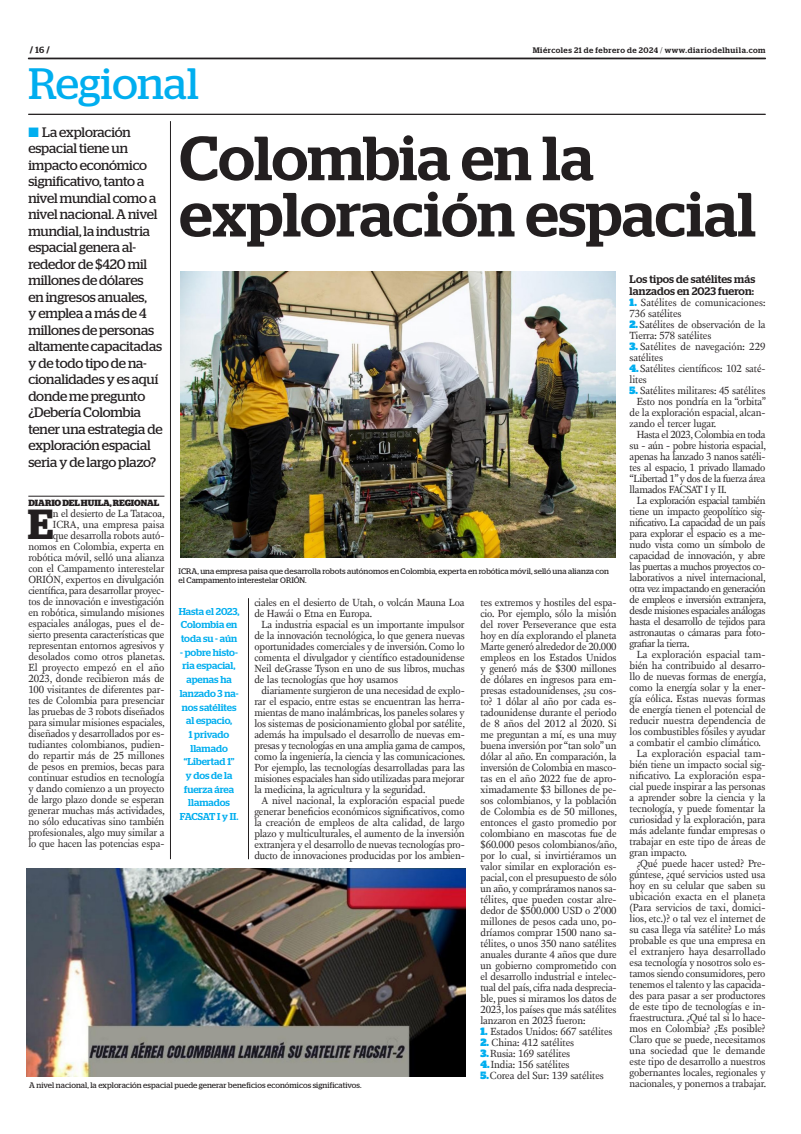
<style>
.page{position:relative;width:801px;height:1134px;background:#fff}
.page>*{position:absolute;margin:0;border:0;box-sizing:border-box;transform-origin:0 0}
.TITULO{font:500 62.3px/56.3px "Stag";letter-spacing:-.005em;color:#231f20}
.t1{font:43.9px "Stag";letter-spacing:-.005em;color:#00aeef}
.TEXTO_UNO{font:600 42px "Stag";color:#231f20}
.SUMARIO{font:13.7px/16.5px "Stag";letter-spacing:-.01em;color:#231f20}
.INTERTITULO{font:500 11px/12px "Stag";letter-spacing:.01em;color:#231f20}
.TEXTO{font:10.6px/11px "New Fournier BP";letter-spacing:-.01em;color:#231f20;text-align:justify}
.TEXTO_UNO-2{font:10.6px/11px "New Fournier BP";letter-spacing:-.01em;color:#231f20;text-align:right}
.DESTACADO_AZUL{font:500 10px/13.7px "Stag";color:#00aeef}
.CREDITO_1{font:700 9px "Stag";color:#231f20}
.PIE_DE_FOTO{font:8px/9px "Stag";letter-spacing:.01em;color:#231f20}
.t2{font:500 8px "Stag";letter-spacing:.06em;color:#231f20}
.s1{font-weight:500}
.s2{font-weight:300}
.s3{color:#00aeef}
.s4{font-family:"Stag";font-weight:900;color:#00aeef}
</style>
<div class="page">
<svg style="left:28px;top:58px;width:737px;height:1px"></svg>
<hr style="left:28px;top:114px;width:737px;height:1px;background:#231f20">
<hr style="left:28px;top:496px;width:136px;height:1px;background:#231f20">
<img style="left:180px;top:271px;width:435px;height:286px">
<img style="left:26px;top:868px;width:439px;height:208px">
<hr style="left:170px;top:121px;width:1px;height:738px;background:#231f20">
<hr style="left:248px;top:598px;width:1px;height:261px;background:#231f20">
<p class="CREDITO_1" style="left:30px;top:45px;width:21px">/ <span class="s1">16</span> /</p>
<p class="t2" style="left:533px;top:45px;width:234px">Miércoles 21 de febrero de 2024 <span class="s2">/</span> www.diariodelhuila.com</p>
<p class="t1" style="left:28px;top:58px;width:172px">Regional</p>
<p class="TITULO" style="left:179px;top:130px;width:578px">Colombia en la exploración espacial</p>
<p class="SUMARIO" style="left:28px;top:123px;width:136px"><span class="s3">■</span> La exploración espacial tiene un impacto económico significativo, tanto a nivel mundial como a nivel nacional. A nivel mundial, la industria espacial genera al&shy;rededor de $420 mil millones de dólares<br>en ingresos anuales,<br>y emplea a más de 4 millones de personas altamente capacitadas y de todo tipo de na&shy;cionalidades y es aquí donde me pregunto ¿Debería Colombia tener una estrategia de exploración espacial seria y de largo plazo?</p>
<p class="CREDITO_1" style="left:28px;top:498px;width:132px">DIARIO DEL HUILA, REGIONAL</p>
<p class="TEXTO_UNO" style="left:28px;top:500px;width:27px">E</p>
<p class="INTERTITULO" style="left:629px;top:273px;width:127px">Los tipos de satélites más lanzados en 2023 fueron:</p>
<p class="TEXTO" style="left:629px;top:297px;width:137px"><span class="s4">1.</span> Satélites de comunicaciones:<br>736 satélites</p>
<p class="TEXTO" style="left:629px;top:319px;width:137px"><span class="s4">2.</span> Satélites de observación de la<br>Tierra: 578 satélites</p>
<p class="TEXTO" style="left:629px;top:341px;width:137px"><span class="s4">3.</span> Satélites de navegación: 229 satélites</p>
<p class="TEXTO" style="left:629px;top:363px;width:137px"><span class="s4">4.</span> Satélites científicos: 102 saté&shy;lites</p>
<p class="TEXTO" style="left:629px;top:385px;width:137px"><span class="s4">5.</span> Satélites militares: 45 satélites</p>
<p class="TEXTO" style="left:629px;top:396px;width:138px;text-indent:7px">Esto nos pondría en la “orbita” de la exploración espacial, alcan&shy;zando el tercer lugar.</p>
<p class="TEXTO" style="left:629px;top:429px;width:138px;text-indent:7px">Hasta el 2023, Colombia en toda su - aún - pobre historia espacial, apenas ha lanzado 3 nanos satéli&shy;tes al espacio, 1 privado llamado “Libertad 1” y dos de la fuerza área llamados FACSAT I y II.</p>
<p class="TEXTO" style="left:629px;top:495px;width:138px;text-indent:7px">La exploración espacial también tiene un impacto geopolítico sig&shy;nificativo. La capacidad de un país para explorar el espacio es a me&shy;nudo vista como un símbolo de capacidad de innovación, y abre las puertas a muchos proyectos co&shy;laborativos a nivel internacional, otra vez impactando en generación de empleos e inversión extranjera, desde misiones espaciales análogas hasta el desarrollo de tejidos para astronautas o cámaras para foto&shy;grafiar la tierra.</p>
<p class="TEXTO" style="left:629px;top:649px;width:138px;text-indent:7px">La exploración espacial tam&shy;bién ha contribuido al desarro&shy;llo de nuevas formas de energía, como la energía solar y la ener&shy;gía eólica. Estas nuevas formas de energía tienen el potencial de reducir nuestra dependencia de los combustibles fósiles y ayudar a combatir el cambio climático.</p>
<p class="TEXTO" style="left:629px;top:748px;width:137px;text-indent:7px">La exploración espacial tam&shy;bién tiene un impacto social sig&shy;nificativo. La exploración espa&shy;cial puede inspirar a las personas a aprender sobre la ciencia y la tecnología, y puede fomentar la curiosidad y la exploración, para más adelante fundar empresas o trabajar en este tipo de áreas de gran impacto.</p>
<p class="TEXTO" style="left:629px;top:858px;width:138px;text-indent:7px">¿Qué puede hacer usted? Pre&shy;gúntese, ¿qué servicios usted usa hoy en su celular que saben su ubicación exacta en el planeta (Para servicios de taxi, domici&shy;lios, etc.)? o tal vez el internet de su casa llega vía satélite? Lo más probable es que una empresa en el extranjero haya desarrollado esa tecnología y nosotros solo es&shy;tamos siendo consumidores, pero tenemos el talento y las capacida&shy;des para pasar a ser productores de este tipo de tecnologías e in&shy;fraestructura. ¿Qué tal si lo hace&shy;mos en Colombia? ¿Es posible?<br>Claro que se puede, necesitamos una sociedad que le demande este tipo de desarrollo a nuestros gobernantes locales, regionales y nacionales, y ponernos a trabajar.</p>
<p class="TEXTO_UNO-2" style="left:28px;top:508px;width:138px">n el desierto de La Tatacoa,<br>ICRA, una empresa paisa<br>que desarrolla robots autó&shy;nomos en Colombia, experta en robótica móvil, selló una alianza con el Campamento interestelar<br>ORIÓN, expertos en divulgación científica, para desarrollar proyec&shy;tos de innovación e investigación en robótica, simulando misiones espaciales análogas, pues el de&shy;sierto presenta características que representan entornos agresivos y desolados como otros planetas.<br>El proyecto empezó en el año<br>2023, donde recibieron más de<br>100 visitantes de diferentes par&shy;tes de Colombia para presenciar las pruebas de 3 robots diseñados para simular misiones espaciales, diseñados y desarrollados por es&shy;tudiantes colombianos, pudien&shy;do repartir más de 25 millones de pesos en premios, becas para continuar estudios en tecnología y dando comienzo a un proyecto de largo plazo donde se esperan generar muchas más actividades, no sólo educativas sino también profesionales, algo muy similar a lo que hacen las potencias espa-</p>
<p class="PIE_DE_FOTO" style="left:179px;top:566px;width:432px">ICRA, una empresa paisa que desarrolla robots autónomos en Colombia, experta en robótica móvil, selló una alianza con el Campamento interestelar ORIÓN.</p>
<p class="TEXTO" style="left:480px;top:597px;width:138px">tes extremos y hostiles del espa&shy;cio. Por ejemplo, sólo la misión del rover Perseverance que esta hoy en día explorando el planeta Marte generó alrededor de 20.000 empleos en los Estados Unidos y generó más de $300 millones de dólares en ingresos para em&shy;presas estadounidenses, ¿su cos&shy;to? 1 dólar al año por cada es&shy;tadounidense durante el periodo de 8 años del 2012 al 2020. Si me preguntan a mí, es una muy buena inversión por “tan solo” un dólar al año. En comparación, la inversión de Colombia en masco&shy;tas en el año 2022 fue de apro&shy;ximadamente $3 billones de pe&shy;sos colombianos, y la población de Colombia es de 50 millones, entonces el gasto promedio por colombiano en mascotas fue de $60.000 pesos colombianos/año, por lo cual, si invirtiéramos un valor similar en exploración es&shy;pacial, con el presupuesto de sólo un año, y compráramos nanos sa&shy;télites, que pueden costar alre&shy;dedor de $500.000 USD o 2’000 millones de pesos cada uno, po&shy;dríamos comprar 1500 nano sa&shy;télites, o unos 350 nano satélites anuales durante 4 años que dure un gobierno comprometido con el desarrollo industrial e intelec&shy;tual del país, cifra nada desprecia&shy;ble, pues si miramos los datos de 2023, los países que más satélites lanzaron en 2023 fueron:</p>
<p class="TEXTO" style="left:480px;top:1026px;width:133px"><span class="s4">1.</span> Estados Unidos: 667 satélites</p>
<p class="TEXTO" style="left:480px;top:1037px;width:95px"><span class="s4">2.</span> China: 412 satélites</p>
<p class="TEXTO" style="left:480px;top:1048px;width:91px"><span class="s4">3.</span> Rusia: 169 satélites</p>
<p class="TEXTO" style="left:480px;top:1059px;width:91px"><span class="s4">4.</span> India: 156 satélites</p>
<p class="TEXTO" style="left:480px;top:1070px;width:125px"><span class="s4">5.</span> Corea del Sur: 139 satélites</p>
<p class="TEXTO_UNO-2" style="left:254px;top:597px;width:212px;text-align:left">ciales en el desierto de Utah, o volcán Mauna Loa de Hawái o Etna en Europa.</p>
<p class="TEXTO" style="left:254px;top:619px;width:212px;text-indent:7px">La industria espacial es un importante impulsor de la innovación tecnológica, lo que genera nuevas oportunidades comerciales y de inversión. Como lo comenta el divulgador y científico estadounidense Neil deGrasse Tyson en uno de sus libros, muchas de las tecnologías que hoy usamos</p>
<p class="TEXTO" style="left:254px;top:685px;width:212px;text-indent:7px">diariamente surgieron de una necesidad de explo&shy;rar el espacio, entre estas se encuentran las herra&shy;mientas de mano inalámbricas, los paneles solares y los sistemas de posicionamiento global por satélite, además ha impulsado el desarrollo de nuevas em&shy;presas y tecnologías en una amplia gama de campos, como la ingeniería, la ciencia y las comunicaciones.<br>Por ejemplo, las tecnologías desarrolladas para las misiones espaciales han sido utilizadas para mejorar la medicina, la agricultura y la seguridad.</p>
<p class="TEXTO" style="left:254px;top:795px;width:212px;text-indent:7px">A nivel nacional, la exploración espacial puede generar beneficios económicos significativos, como la creación de empleos de alta calidad, de largo plazo y multiculturales, el aumento de la inversión extranjera y el desarrollo de nuevas tecnologías pro&shy;ducto de innovaciones producidas por los ambien-</p>
<p class="DESTACADO_AZUL" style="left:179px;top:604px;width:62px">Hasta el 2023,<br>Colombia en toda su - aún</p>
<p class="DESTACADO_AZUL" style="left:180px;top:645px;width:60px;text-align:center">- pobre histo&shy;ria espacial, apenas ha lanzado 3 na&shy;nos satélites al espacio,<br>1 privado llamado “Libertad 1” y dos de la fuerza área llamados<br>FACSAT I y II.</p>
<p class="PIE_DE_FOTO" style="left:29px;top:1081px;width:334px">A nivel nacional, la exploración espacial puede generar beneficios económicos significativos.</p>
</div>
